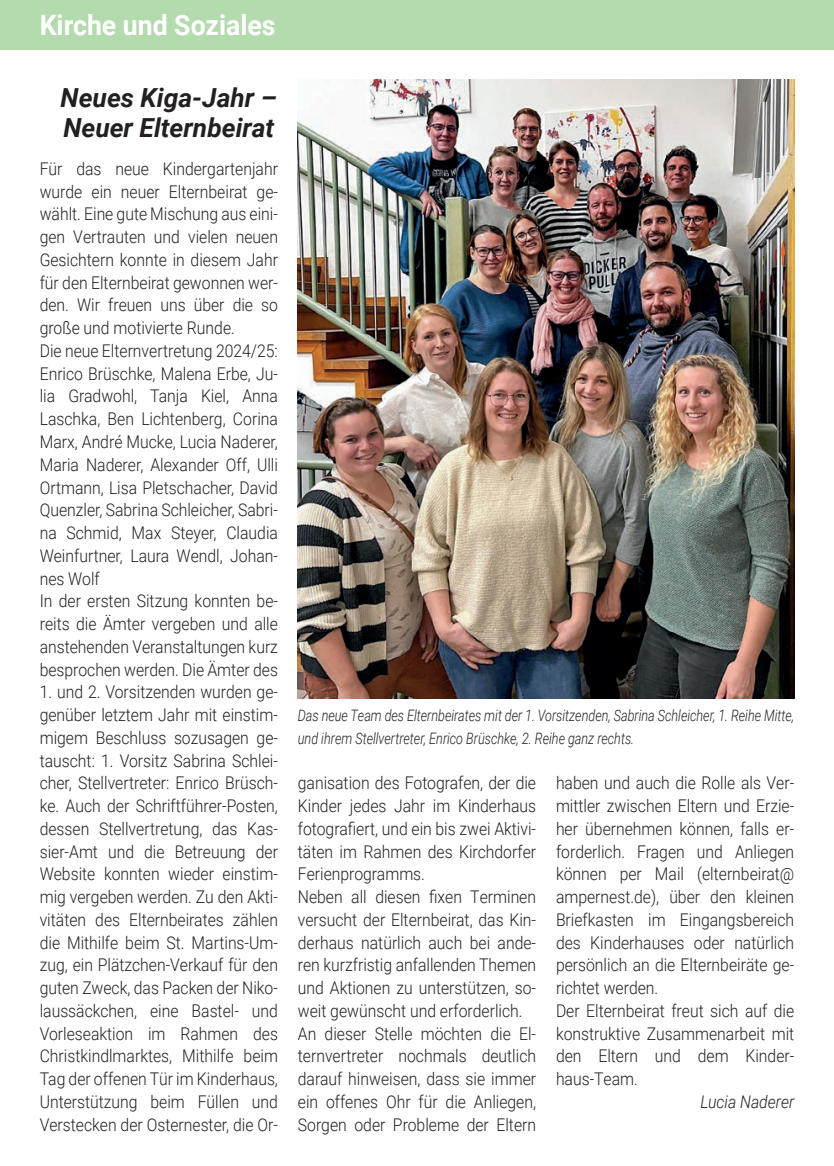
<style>
.page{position:relative;width:834px;height:1166px;background:#fff}
.page>*{position:absolute;margin:0;border:0;box-sizing:border-box;transform-origin:0 0}
.t1{font:700 28px "Roboto";color:#fff;scale:.95 1}
.t2{font:italic 700 26.25px/29.8px "Roboto";color:#231f20}
.t3{font:300 17.5px/22.8px "Roboto";color:#231f20;scale:.9 1}
.t4{font:italic 300 17.5px "Roboto";color:#231f20;scale:.9 1}
.t5{font:italic 300 15.75px/22.8px "Roboto";color:#231f20;scale:.8 1}
</style>
<div class="page">
<hr style="left:833px;top:0;width:1px;height:50px;background:#b4dbae">
<div style="left:0;top:0;width:833px;height:50px;background:#b4dbae"></div>
<img style="left:298px;top:79px;width:496px;height:619px">
<h1 class="t1" style="left:40px;top:6px;width:222px">Aus dem Rathaus</h1>
<h1 class="t1" style="left:40px;top:6px;width:250px">Kirche und Soziales</h1>
<h2 class="t2" style="left:61px;top:82px;width:218px">Neues Kiga-Jahr –<br>Neuer Elternbeirat</h2>
<p class="t3" style="left:40px;top:157px;width:266px">Für das neue Kindergartenjahr wurde ein neuer Elternbeirat ge&shy;wählt. Eine gute Mischung aus eini&shy;gen Vertrauten und vielen neuen<br>Gesichtern konnte in diesem Jahr für den Elternbeirat gewonnen wer&shy;den. Wir freuen uns über die so große und motivierte Runde.<br>Die neue Elternvertretung 2024/25:<br>Enrico Brüschke, Malena Erbe, Ju&shy;lia Gradwohl, Tanja Kiel, Anna<br>Laschka, Ben Lichtenberg, Corina<br>Marx, André Mucke, Lucia Naderer,<br>Maria Naderer, Alexander Off, Ulli<br>Ortmann, Lisa Pletschacher, David<br>Quenzler, Sabrina Schleicher, Sabri&shy;na Schmid, Max Steyer, Claudia<br>Weinfurtner, Laura Wendl, Johan&shy;nes Wolf<br>In der ersten Sitzung konnten be&shy;reits die Ämter vergeben und alle anstehenden Veranstaltungen kurz besprochen werden. Die Ämter des</p>
<p class="t3" style="left:40px;top:680px;width:266px;text-align:justify">1. und 2. Vorsitzenden wurden ge&shy;genüber letztem Jahr mit einstim&shy;migem Beschluss sozusagen ge&shy;tauscht: 1. Vorsitz Sabrina Schlei&shy;cher, Stellvertreter: Enrico Brüsch&shy;ke. Auch der Schriftführer-Posten, dessen Stellvertretung, das Kas&shy;sier-Amt und die Betreuung der Website konnten wieder einstim&shy;mig vergeben werden. Zu den Akti&shy;vitäten des Elternbeirates zählen die Mithilfe beim St. Martins-Um&shy;zug, ein Plätzchen-Verkauf für den guten Zweck, das Packen der Niko&shy;laussäckchen, eine Bastel- und Vorleseaktion im Rahmen des Christkindlmarktes, Mithilfe beim Tag der offenen Tür im Kinderhaus, Unterstützung beim Füllen und Verstecken der Osternester, die Or-</p>
<p class="t5" style="left:298px;top:703px;width:622px">Das neue Team des Elternbeirates mit der 1. Vorsitzenden, Sabrina Schleicher, 1. Reihe Mitte, und ihrem Stellvertreter, Enrico Brüschke, 2. Reihe ganz rechts.</p>
<p class="t3" style="left:298px;top:771px;width:266px">ganisation des Fotografen, der die<br>Kinder jedes Jahr im Kinderhaus fotografiert, und ein bis zwei Aktivi&shy;täten im Rahmen des Kirchdorfer<br>Ferienprogramms.<br>Neben all diesen fixen Terminen versucht der Elternbeirat, das Kin&shy;derhaus natürlich auch bei ande&shy;ren kurzfristig anfallenden Themen und Aktionen zu unterstützen, so&shy;weit gewünscht und erforderlich.<br>An dieser Stelle möchten die El&shy;ternvertreter nochmals deutlich darauf hinweisen, dass sie immer ein offenes Ohr für die Anliegen,<br>Sorgen oder Probleme der Eltern</p>
<p class="t3" style="left:556px;top:771px;width:266px">haben und auch die Rolle als Ver&shy;mittler zwischen Eltern und Erzie&shy;her übernehmen können, falls er&shy;forderlich. Fragen und Anliegen können per Mail (elternbeirat@ ampernest.de), über den kleinen<br>Briefkasten im Eingangsbereich des Kinderhauses oder natürlich persönlich an die Elternbeiräte ge&shy;richtet werden.<br>Der Elternbeirat freut sich auf die konstruktive Zusammenarbeit mit den Eltern und dem Kinder&shy;haus-Team.</p>
<p class="t4" style="left:700px;top:1089px;width:106px">Lucia Naderer</p>
</div>
